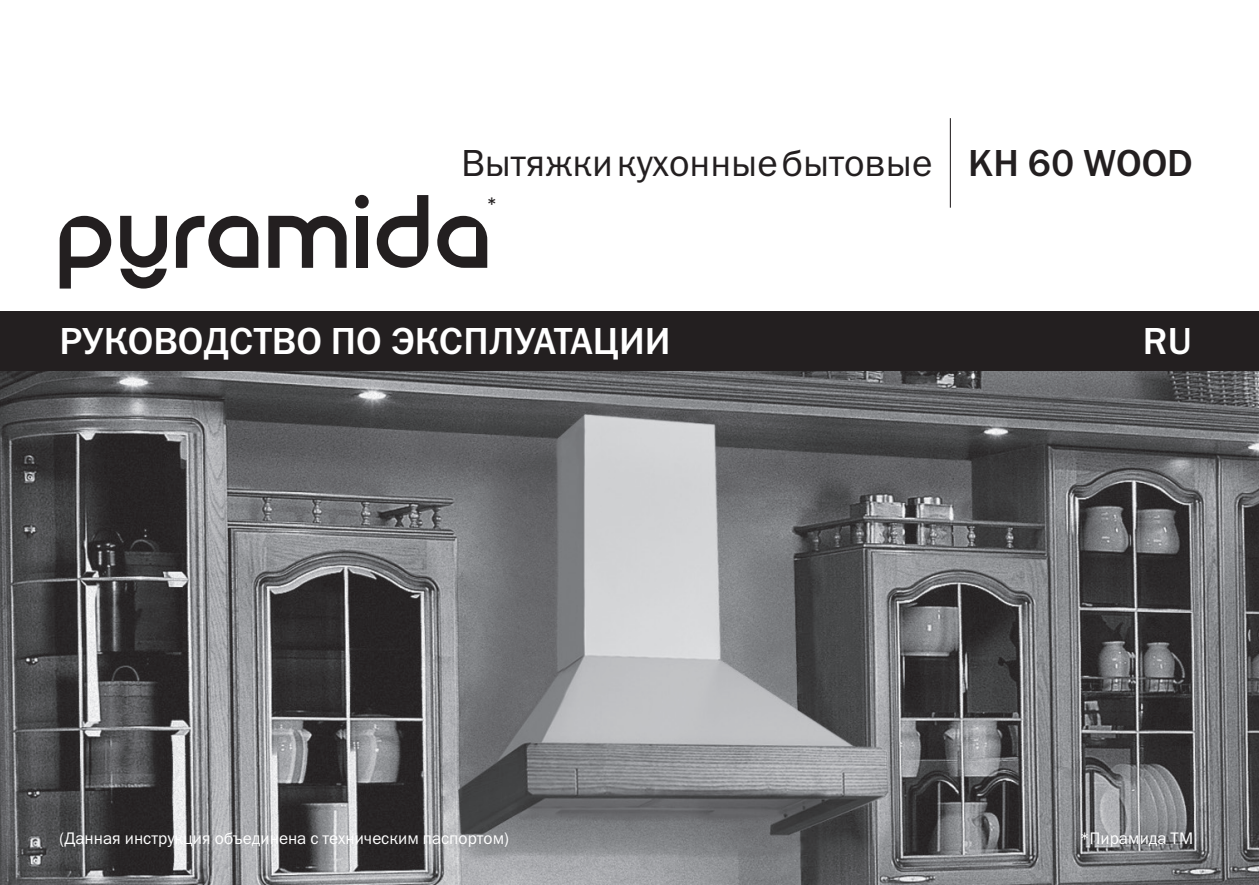
<style>
.page{position:relative;width:1259px;height:885px;background:#fff}
.page>*{position:absolute;margin:0;border:0;box-sizing:border-box;transform-origin:0 0}
.t1{font:37.8px "Franklin Gothic Book C";color:#231f20}
.t2{font:37.8px "Franklin Gothic Medium C";color:#fff}
.t3{font:16.8px "Franklin Gothic Book C";color:#fff}
.t4{font:16.8px "Franklin Gothic Medium C";color:#231f20}
.s1{font-family:"Franklin Gothic Medium C"}
</style>
<div class="page">
<img style="left:0;top:371px;width:1259px;height:513px">
<hr style="left:950px;top:118px;width:1px;height:90px;background:#231f20">
<div style="left:0;top:311px;width:1259px;height:60px;background:#231f20"></div>
<div style="left:355px;top:195px;width:14px;height:13px;background:#231f20;border-radius:50%"></div>
<svg style="left:437px;top:216px;width:50px;height:52px"></svg>
<svg style="left:176px;top:216px;width:82px;height:52px"></svg>
<svg style="left:268px;top:216px;width:79px;height:52px"></svg>
<div style="left:356px;top:216px;width:12px;height:52px;background:#231f20"></div>
<svg style="left:120px;top:216px;width:47px;height:72px"></svg>
<svg style="left:60px;top:216px;width:51px;height:72px"></svg>
<svg style="left:377px;top:195px;width:51px;height:73px"></svg>
<h1 class="t1" style="left:461px;top:142px;width:733px">Вытяжки кухонные бытовые <span class="s1">KH 60 WOOD</span></h1>
<p class="t4" style="left:487px;top:193px;width:11px">*</p>
<h1 class="t2" style="left:60px;top:320px;width:612px">РУКОВОДСТВО ПО ЭКСПЛУАТАЦИИ</h1>
<h1 class="t2" style="left:1142px;top:320px;width:51px">RU</h1>
<p class="t3" style="left:60px;top:828px;width:451px">(Данная инструкция объединена с техническим паспортом)</p>
<p class="t3" style="left:1080px;top:828px;width:114px">*Пирамида ТМ</p>
</div>
